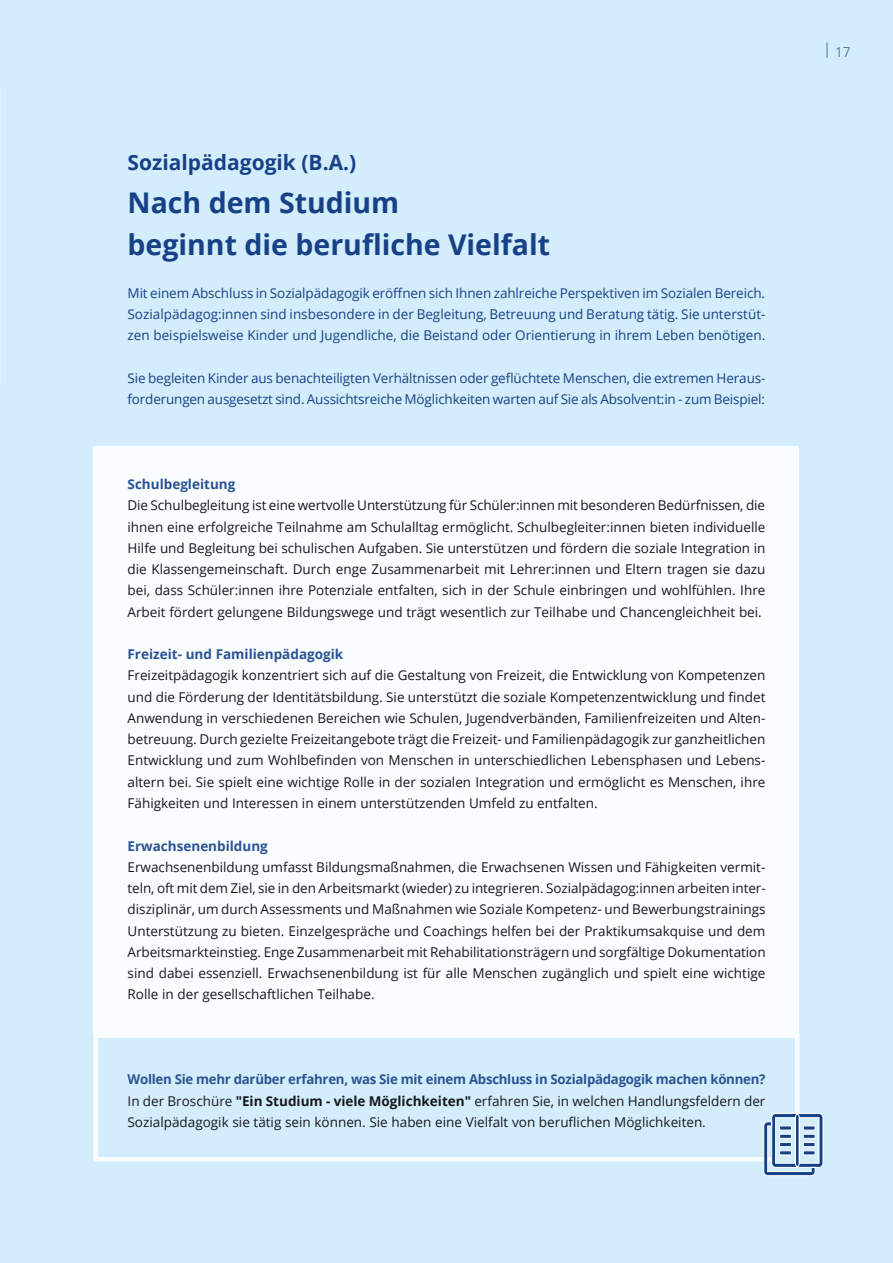
<style>
.page{position:relative;width:893px;height:1263px;background:#d4edfc}
.page>*{position:absolute;margin:0;border:0;box-sizing:border-box;transform-origin:0 0}
.t1{font:700 28.5px/42.5px "Open Sans";color:#174187}
.t2{font:700 21px "Open Sans";color:#174187}
.t3{font:13.5px/21.3px "Open Sans";color:#000;text-align:justify}
.t4{font:13.5px/21.3px "Open Sans";letter-spacing:-.01em;color:#174187;text-align:justify}
.t5{font:700 13.5px "Open Sans";color:#174187}
.t6{font:300 13.5px "Open Sans";color:#174187}
.s1{font-weight:700;color:#184285}
.s2{font-weight:700}
</style>
<div class="page">
<div style="left:94px;top:446px;width:705px;height:588px;background:#fff"></div>
<div style="left:94px;top:1033px;width:705px;height:128px;border:4px solid #fff"></div>
<svg style="left:763px;top:1113px;width:60px;height:63px"></svg>
<h2 class="t2" style="left:128px;top:148px;width:230px">Sozialpädagogik (B.A.)</h2>
<h1 class="t1" style="left:128px;top:180px;width:424px">Nach dem Studium<br>beginnt die berufliche Vielfalt</h1>
<p class="t4" style="left:128px;top:282px;width:639px">Mit einem Abschluss in Sozialpädagogik eröffnen sich Ihnen zahlreiche Perspektiven im Sozialen Bereich.<br>Sozialpädagog:innen sind insbesondere in der Begleitung, Betreuung und Beratung tätig. Sie unterstüt&shy;zen beispielsweise Kinder und Jugendliche, die Beistand oder Orientierung in ihrem Leben benötigen.</p>
<p class="t4" style="left:128px;top:367px;width:639px">Sie begleiten Kinder aus benachteiligten Verhältnissen oder geflüchtete Menschen, die extremen Heraus&shy;forderungen ausgesetzt sind. Aussichtsreiche Möglichkeiten warten auf Sie als Absolvent:in - zum Beispiel:</p>
<p class="t5" style="left:128px;top:475px;width:109px">Schulbegleitung</p>
<p class="t3" style="left:128px;top:494px;width:639px">Die Schulbegleitung ist eine wertvolle Unterstützung für Schüler:innen mit besonderen Bedürfnissen, die ihnen eine erfolgreiche Teilnahme am Schulalltag ermöglicht. Schulbegleiter:innen bieten individuelle Hilfe und Begleitung bei schulischen Aufgaben. Sie unterstützen und fördern die soziale Integration in die Klassengemeinschaft. Durch enge Zusammenarbeit mit Lehrer:innen und Eltern tragen sie dazu bei, dass Schüler:innen ihre Potenziale entfalten, sich in der Schule einbringen und wohlfühlen. Ihre Arbeit fördert gelungene Bildungswege und trägt wesentlich zur Teilhabe und Chancengleichheit bei.</p>
<p class="t5" style="left:128px;top:645px;width:217px">Freizeit- und Familienpädagogik</p>
<p class="t3" style="left:128px;top:664px;width:639px">Freizeitpädagogik konzentriert sich auf die Gestaltung von Freizeit, die Entwicklung von Kompetenzen und die Förderung der Identitätsbildung. Sie unterstützt die soziale Kompetenzentwicklung und findet Anwendung in verschiedenen Bereichen wie Schulen, Jugendverbänden, Familienfreizeiten und Alten&shy;betreuung. Durch gezielte Freizeitangebote trägt die Freizeit- und Familienpädagogik zur ganzheitlichen Entwicklung und zum Wohlbefinden von Menschen in unterschiedlichen Lebensphasen und Lebens&shy;altern bei. Sie spielt eine wichtige Rolle in der sozialen Integration und ermöglicht es Menschen, ihre Fähigkeiten und Interessen in einem unterstützenden Umfeld zu entfalten.</p>
<p class="t5" style="left:128px;top:836px;width:142px">Erwachsenenbildung</p>
<p class="t3" style="left:128px;top:856px;width:640px">Erwachsenenbildung umfasst Bildungsmaßnahmen, die Erwachsenen Wissen und Fähigkeiten vermit&shy;teln, oft mit dem Ziel, sie in den Arbeitsmarkt (wieder) zu integrieren. Sozialpädagog:innen arbeiten inter&shy;disziplinär, um durch Assessments und Maßnahmen wie Soziale Kompetenz- und Bewerbungstrainings Unterstützung zu bieten. Einzelgespräche und Coachings helfen bei der Praktikumsakquise und dem Arbeitsmarkteinstieg. Enge Zusammenarbeit mit Rehabilitationsträgern und sorgfältige Dokumentation sind dabei essenziell. Erwachsenenbildung ist für alle Menschen zugänglich und spielt eine wichtige Rolle in der gesellschaftlichen Teilhabe.</p>
<p class="t3" style="left:128px;top:1068px;width:639px"><span class="s1">Wollen Sie mehr darüber erfahren, was Sie mit einem Abschluss in Sozialpädagogik machen können?<br></span>In der Broschüre <span class="s2">"Ein Studium - viele Möglichkeiten"</span> erfahren Sie, in welchen Handlungsfeldern der Sozialpädagogik sie tätig sein können. Sie haben eine Vielfalt von beruflichen Möglichkeiten.</p>
<p class="t6" style="left:823px;top:43px;width:29px"><sup>|</sup> 17</p>
</div>
